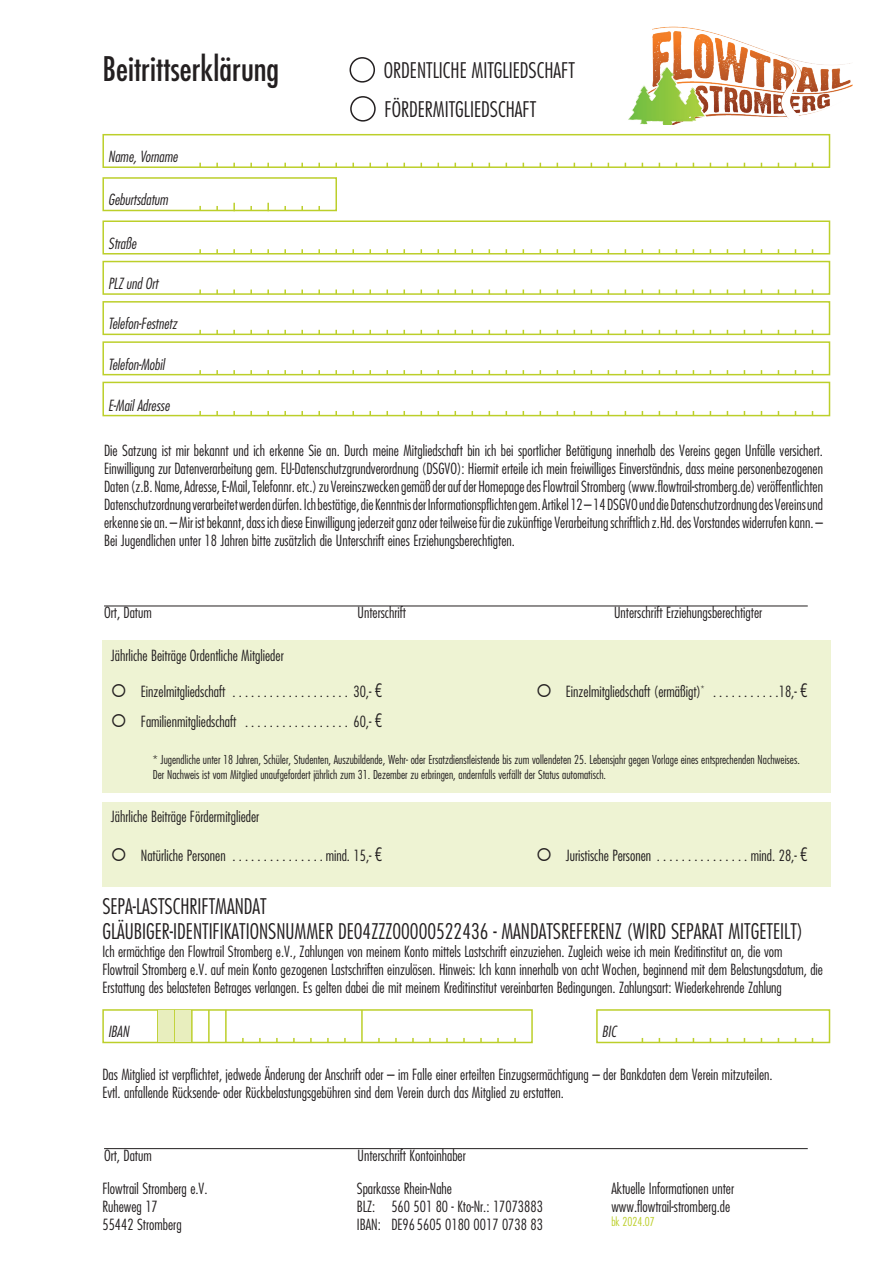
<style>
.page{position:relative;width:893px;height:1263px;background:#fff}
.page>*{position:absolute;margin:0;border:0;box-sizing:border-box;transform-origin:0 0}
.t1{font:condensed 33px "Futura";color:#231f20}
.t2{font:300 condensed 21px/25.2px "Futura";color:#231f20}
.t3{font:300 condensed 15px/18px "Futura";color:#231f20}
.t4{font:italic 300 condensed 15px "Futura";color:#231f20}
.t5{font:300 condensed 12px/14.4px "Futura";color:#231f20}
.t6{font:300 condensed 12px "Futura";color:#bccf2a}
.s1{font-size:18px}
</style>
<div class="page">
<img style="left:628px;top:27px;width:225px;height:97px">
<div style="left:102px;top:220px;width:728px;height:34px;border:2px solid #bccf2a"></div>
<div style="left:102px;top:134px;width:728px;height:34px;border:2px solid #bccf2a"></div>
<div style="left:102px;top:261px;width:728px;height:34px;border:2px solid #bccf2a"></div>
<div style="left:102px;top:301px;width:728px;height:34px;border:2px solid #bccf2a"></div>
<div style="left:102px;top:341px;width:728px;height:34px;border:2px solid #bccf2a"></div>
<div style="left:102px;top:382px;width:728px;height:34px;border:2px solid #bccf2a"></div>
<hr style="left:104px;top:606px;width:704px;height:1px;background:#231f20">
<div style="left:102px;top:641px;width:729px;height:152px;background:#eef3d3"></div>
<div style="left:102px;top:177px;width:235px;height:34px;border:2px solid #bccf2a"></div>
<svg style="left:233px;top:203px;width:2px;height:8px"></svg>
<svg style="left:267px;top:203px;width:2px;height:8px"></svg>
<div style="left:102px;top:801px;width:729px;height:85px;background:#eef3d3"></div>
<div style="left:102px;top:1009px;width:431px;height:34px;border:2px solid #bccf2a"></div>
<hr style="left:157px;top:1010px;width:2px;height:32px;background:#bccf2a">
<hr style="left:174px;top:1010px;width:2px;height:32px;background:#bccf2a">
<hr style="left:191px;top:1010px;width:2px;height:32px;background:#bccf2a">
<hr style="left:208px;top:1010px;width:2px;height:32px;background:#bccf2a">
<hr style="left:225px;top:1010px;width:2px;height:32px;background:#bccf2a">
<hr style="left:361px;top:1010px;width:2px;height:32px;background:#bccf2a">
<div style="left:596px;top:1009px;width:234px;height:34px;border:2px solid #bccf2a"></div>
<hr style="left:104px;top:1148px;width:704px;height:1px;background:#231f20">
<div style="left:350px;top:96px;width:26px;height:26px;border:2px solid #231f20;border-radius:50%"></div>
<div style="left:350px;top:57px;width:25px;height:26px;border:2px solid #231f20;border-radius:50%"></div>
<div style="left:159px;top:1011px;width:15px;height:31px;background:#e8eebe"></div>
<div style="left:176px;top:1011px;width:15px;height:31px;background:#e8eebe"></div>
<h1 class="t1" style="left:102px;top:49px;width:178px">Beitrittserklärung</h1>
<p class="t4" style="left:108px;top:148px;width:71px">Name, Vorname</p>
<p class="t4" style="left:108px;top:191px;width:61px">Geburtsdatum</p>
<p class="t4" style="left:108px;top:234px;width:29px">Straße</p>
<h2 class="t2" style="left:384px;top:58px;width:192px">ORDENTLICHE MITGLIEDSCHAFT</h2>
<h2 class="t2" style="left:385px;top:97px;width:153px">FÖRDERMITGLIEDSCHAFT</h2>
<p class="t4" style="left:108px;top:275px;width:51px">PLZ und Ort</p>
<p class="t4" style="left:108px;top:315px;width:70px">Telefon-Festnetz</p>
<p class="t4" style="left:108px;top:355px;width:58px">Telefon-Mobil</p>
<p class="t4" style="left:108px;top:396px;width:63px">E-Mail Adresse</p>
<p class="t3" style="left:104px;top:441px;width:720px;text-align:justify">Die Satzung ist mir bekannt und ich erkenne Sie an. Durch meine Mitgliedschaft bin ich bei sportlicher Betätigung innerhalb des Vereins gegen Unfälle versichert.<br>Einwilligung zur Datenverarbeitung gem. EU-Datenschutzgrundverordnung (DSGVO): Hiermit erteile ich mein freiwilliges Einverständnis, dass meine personenbezogenen Daten (z.B. Name, Adresse, E-Mail, Telefonnr. etc.) zu Vereinszwecken gemäß der auf der Homepage des Flowtrail Stromberg (www.flowtrail-stromberg.de) veröffentlichten Datenschutzordnung verarbeitet werden dürfen. Ich bestätige, die Kenntnis der Informationspflichten gem. Artikel 12 – 14 DSGVO und die Datenschutzordnung des Vereins und erkenne sie an. – Mir ist bekannt, dass ich diese Einwilligung jederzeit ganz oder teilweise für die zukünftige Verarbeitung schriftlich z.Hd. des Vorstandes widerrufen kann. – Bei Jugendlichen unter 18 Jahren bitte zusätzlich die Unterschrift eines Erziehungsberechtigten.</p>
<p class="t3" style="left:104px;top:603px;width:49px">Ort, Datum</p>
<p class="t3" style="left:358px;top:603px;width:50px">Unterschrift</p>
<p class="t3" style="left:614px;top:603px;width:150px">Unterschrift Erziehungsberechtigter</p>
<p class="t3" style="left:111px;top:646px;width:174px">Jährliche Beiträge Ordentliche Mitglieder</p>
<p class="t3" style="left:111px;top:682px;width:122px">○ Einzelmitgliedschaft ....................</p>
<p class="t3" style="left:353px;top:682px;width:30px">30,- <span class="s1">€</span></p>
<p class="t3" style="left:536px;top:682px;width:176px">○ Einzelmitgliedschaft (ermäßigt)<sup>*</sup> ...........</p>
<p class="t3" style="left:779px;top:682px;width:30px">18,- <span class="s1">€</span></p>
<p class="t3" style="left:111px;top:713px;width:133px">○ Familienmitgliedschaft ..................</p>
<p class="t3" style="left:353px;top:713px;width:30px">60,- <span class="s1">€</span></p>
<p class="t5" style="left:153px;top:753px;width:648px">* Jugendliche unter 18 Jahren, Schüler, Studenten, Auszubildende, Wehr- oder Ersatzdienstleistende bis zum vollendeten 25. Lebensjahr gegen Vorlage eines entsprechenden Nachweises.<br>Der Nachweis ist vom Mitglied unaufgefordert jährlich zum 31. Dezember zu erbringen, andernfalls verfällt der Status automatisch.</p>
<p class="t3" style="left:111px;top:807px;width:150px">Jährliche Beiträge Fördermitglieder</p>
<p class="t3" style="left:111px;top:847px;width:123px">○ Natürliche Personen ...............</p>
<p class="t3" style="left:326px;top:847px;width:58px">mind. 15,- <span class="s1">€</span></p>
<p class="t3" style="left:536px;top:847px;width:120px">○ Juristische Personen ................</p>
<p class="t3" style="left:751px;top:847px;width:58px">mind. 28,- <span class="s1">€</span></p>
<h2 class="t2" style="left:102px;top:893px;width:702px">SEPA-LASTSCHRIFTMANDAT<br>GLÄUBIGER-IDENTIFIKATIONSNUMMER DE04ZZZ00000522436 - MANDATSREFERENZ (WIRD SEPARAT MITGETEILT)</h2>
<p class="t3" style="left:102px;top:942px;width:722px">Ich ermächtige den Flowtrail Stromberg e.V., Zahlungen von meinem Konto mittels Lastschrift einzuziehen. Zugleich weise ich mein Kreditinstitut an, die vom<br>Flowtrail Stromberg e.V. auf mein Konto gezogenen Lastschriften einzulösen. Hinweis: Ich kann innerhalb von acht Wochen, beginnend mit dem Belastungsdatum, die<br>Erstattung des belasteten Betrages verlangen. Es gelten dabei die mit meinem Kreditinstitut vereinbarten Bedingungen. Zahlungsart: Wiederkehrende Zahlung</p>
<p class="t4" style="left:108px;top:1023px;width:22px">IBAN</p>
<p class="t4" style="left:602px;top:1023px;width:16px">BIC</p>
<p class="t3" style="left:102px;top:1065px;width:672px">Das Mitglied ist verpflichtet, jedwede Änderung der Anschrift oder – im Falle einer erteilten Einzugsermächtigung – der Bankdaten dem Verein mitzuteilen.<br>Evtl. anfallende Rücksende- oder Rückbelastungsgebühren sind dem Verein durch das Mitglied zu erstatten.</p>
<p class="t3" style="left:104px;top:1146px;width:49px">Ort, Datum</p>
<p class="t3" style="left:358px;top:1146px;width:110px">Unterschrift Kontoinhaber</p>
<p class="t3" style="left:102px;top:1179px;width:107px">Flowtrail Stromberg e.V.<br>Ruheweg 17<br>55442 Stromberg</p>
<p class="t3" style="left:357px;top:1179px;width:188px">Sparkasse Rhein-Nahe<br>BLZ: 560 501 80 - Kto-Nr.: 17073883<br>IBAN: DE96 5605 0180 0017 0738 83</p>
<p class="t3" style="left:611px;top:1179px;width:124px">Aktuelle Informationen unter www.flowtrail-stromberg.de</p>
<p class="t6" style="left:611px;top:1214px;width:45px">bk 2024.07</p>
</div>
